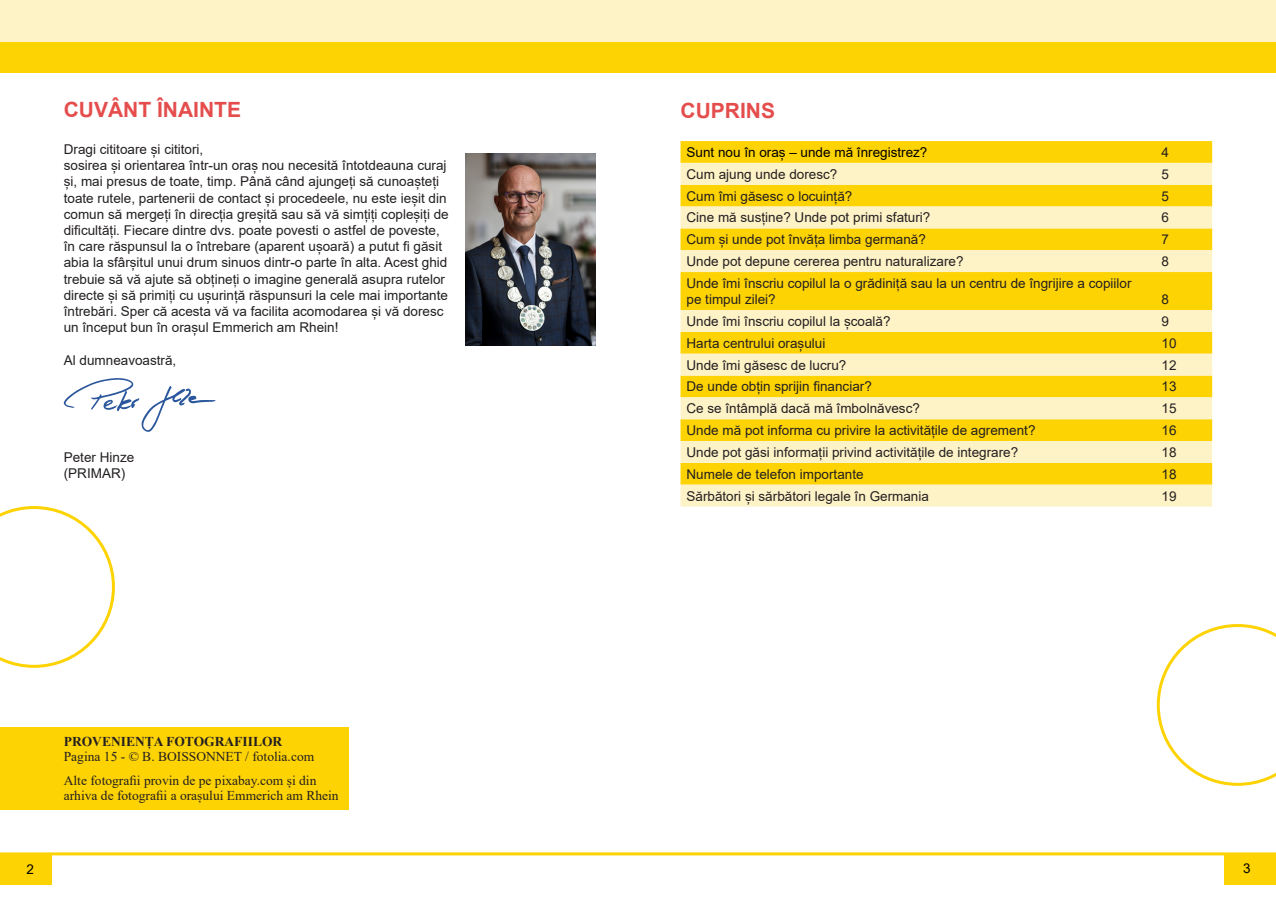
<style>
.page{position:relative;width:1276px;height:910px;background:#fff}
.page>*{position:absolute;margin:0;border:0;box-sizing:border-box;transform-origin:0 0}
.t1{font:700 21px "Arial";color:#e54d4d}
.t2{font:13.5px/16.2px "Arial";color:#231f20}
.t3{font:13.5px/23.5px "Times New Roman";color:#231f20}
.t4{font:13.5px "Arial";color:#000}
.t5{font:700 13.5px "Times New Roman";color:#231f20}
</style>
<div class="page">
<div style="left:0;top:40px;width:1275px;height:33px;background:#fed304"></div>
<div style="left:0;top:0;width:1276px;height:41px;background:#fef2c7"></div>
<div style="left:1224px;top:855px;width:52px;height:29px;background:#fed304"></div>
<div style="left:0;top:855px;width:52px;height:29px;background:#fed304"></div>
<hr style="left:0;top:852px;width:1276px;height:3px;background:#fed304">
<svg style="left:0;top:506px;width:115px;height:162px"></svg>
<svg style="left:1156px;top:624px;width:120px;height:162px"></svg>
<svg style="left:680px;top:141px;width:532px;height:22px;background:#fed307"></svg>
<svg style="left:680px;top:163px;width:532px;height:344px;background:#fee369"></svg>
<img style="left:466px;top:153px;width:129px;height:192px">
<svg style="left:64px;top:378px;width:151px;height:54px"></svg>
<div style="left:0;top:727px;width:349px;height:82px;background:#fed304"></div>
<h1 class="t1" style="left:64px;top:95px;width:179px">CUVÂNT ÎNAINTE</h1>
<h1 class="t1" style="left:680px;top:96px;width:96px">CUPRINS</h1>
<p class="t2" style="left:64px;top:141px;width:386px">Dragi cititoare și cititori,<br>sosirea și orientarea într-un oraș nou necesită întotdeauna curaj și, mai presus de toate, timp. Până când ajungeți să cunoașteți toate rutele, partenerii de contact și procedeele, nu este ieșit din comun să mergeți în direcția greșită sau să vă simțiți copleșiți de dificultăți. Fiecare dintre dvs. poate povesti o astfel de poveste, în care răspunsul la o întrebare (aparent ușoară) a putut fi găsit abia la sfârșitul unui drum sinuos dintr-o parte în alta. Acest ghid trebuie să vă ajute să obțineți o imagine generală asupra rutelor directe și să primiți cu ușurință răspunsuri la cele mai importante întrebări. Sper că acesta vă va facilita acomodarea și vă doresc un început bun în orașul Emmerich am Rhein!</p>
<p class="t2" style="left:64px;top:352px;width:114px">Al dumneavoastră,</p>
<p class="t4" style="left:686px;top:143px;width:242px">Sunt nou în oraș – unde mă înregistrez?</p>
<p class="t2" style="left:1161px;top:144px;width:9px">4</p>
<p class="t2" style="left:686px;top:166px;width:152px">Cum ajung unde doresc?</p>
<p class="t2" style="left:1161px;top:166px;width:9px">5</p>
<p class="t2" style="left:686px;top:188px;width:167px">Cum îmi găsesc o locuință?</p>
<p class="t2" style="left:1161px;top:188px;width:9px">5</p>
<p class="t2" style="left:686px;top:209px;width:245px">Cine mă susține? Unde pot primi sfaturi?</p>
<p class="t2" style="left:1161px;top:209px;width:9px">6</p>
<p class="t2" style="left:686px;top:231px;width:241px">Cum și unde pot învăța limba germană?</p>
<p class="t2" style="left:1161px;top:231px;width:9px">7</p>
<p class="t2" style="left:686px;top:253px;width:278px">Unde pot depune cererea pentru naturalizare?</p>
<p class="t2" style="left:1161px;top:253px;width:9px">8</p>
<p class="t2" style="left:686px;top:275px;width:446px">Unde îmi înscriu copilul la o grădiniță sau la un centru de îngrijire a copiilor pe timpul zilei?</p>
<p class="t2" style="left:1161px;top:291px;width:9px">8</p>
<p class="t2" style="left:686px;top:313px;width:206px">Unde îmi înscriu copilul la școală?</p>
<p class="t2" style="left:1161px;top:313px;width:9px">9</p>
<p class="t2" style="left:686px;top:335px;width:140px">Harta centrului orașului</p>
<p class="t2" style="left:1161px;top:335px;width:17px">10</p>
<p class="t2" style="left:686px;top:357px;width:161px">Unde îmi găsesc de lucru?</p>
<p class="t2" style="left:1161px;top:357px;width:17px">12</p>
<p class="t2" style="left:686px;top:378px;width:187px">De unde obțin sprijin financiar?</p>
<p class="t2" style="left:1161px;top:378px;width:17px">13</p>
<p class="t2" style="left:686px;top:400px;width:235px">Ce se întâmplă dacă mă îmbolnăvesc?</p>
<p class="t2" style="left:1161px;top:400px;width:17px">15</p>
<p class="t2" style="left:686px;top:422px;width:350px">Unde mă pot informa cu privire la activitățile de agrement?</p>
<p class="t2" style="left:1161px;top:422px;width:17px">16</p>
<p class="t2" style="left:686px;top:444px;width:333px">Unde pot găsi informații privind activitățile de integrare?</p>
<p class="t2" style="left:1161px;top:444px;width:17px">18</p>
<p class="t2" style="left:686px;top:466px;width:179px">Numele de telefon importante</p>
<p class="t2" style="left:1161px;top:466px;width:17px">18</p>
<p class="t2" style="left:686px;top:488px;width:244px">Sărbători și sărbători legale în Germania</p>
<p class="t2" style="left:1161px;top:488px;width:17px">19</p>
<p class="t2" style="left:64px;top:449px;width:72px">Peter Hinze (PRIMAR)</p>
<p class="t5" style="left:64px;top:732px;width:220px">PROVENIENȚA FOTOGRAFIILOR</p>
<p class="t3" style="left:64px;top:744px;width:254px">Pagina 15 - © B. BOISSONNET / fotolia.com<br>Alte fotografii provin de pe pixabay.com și din</p>
<p class="t3" style="left:64px;top:783px;width:276px">arhiva de fotografii a orașului Emmerich am Rhein</p>
<p class="t4" style="left:27px;top:860px;width:9px">2</p>
<p class="t4" style="left:1243px;top:859px;width:9px">3</p>
</div>
